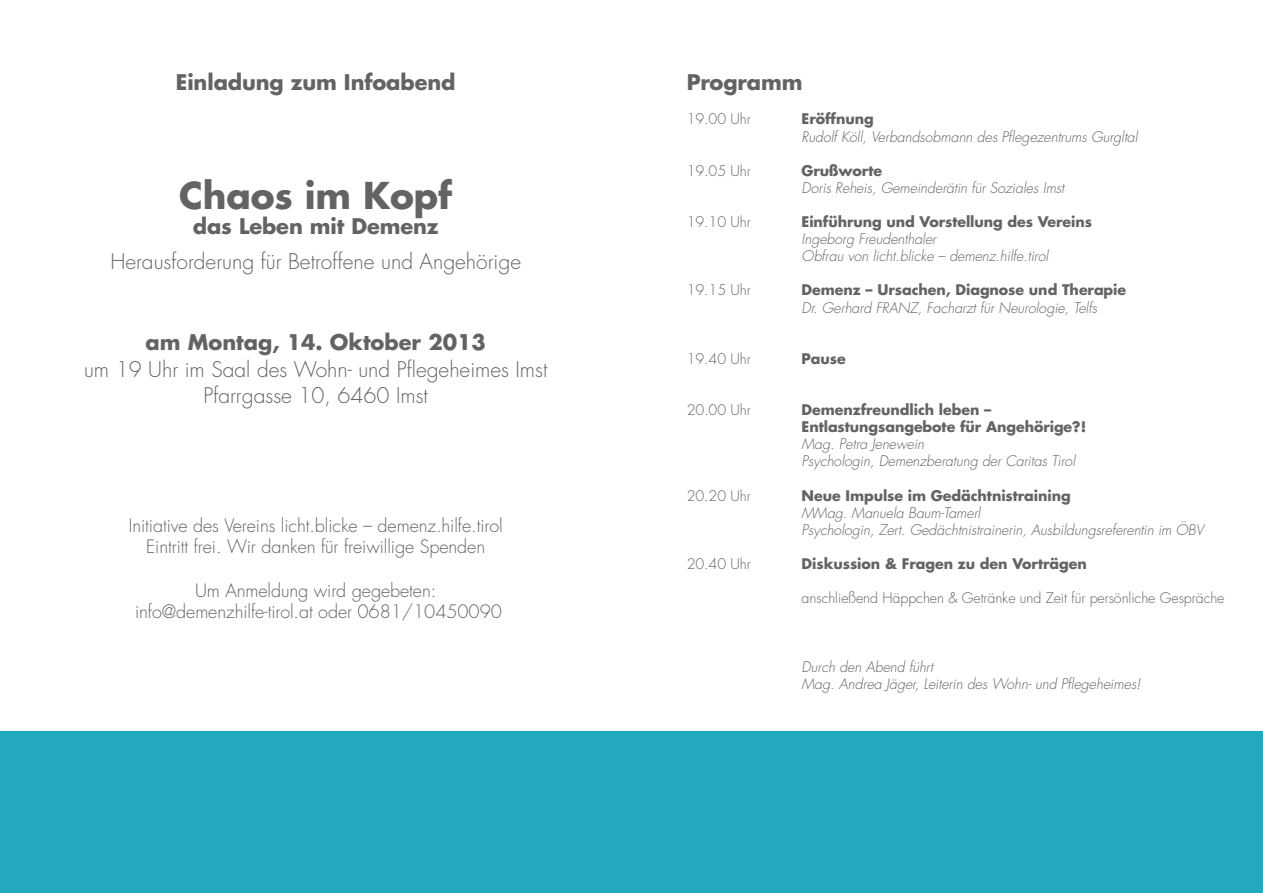
<style>
.page{position:relative;width:1263px;height:893px;background:#fff}
.page>*{position:absolute;margin:0;border:0;box-sizing:border-box;transform-origin:0 0}
.t1{font:700 36px "Futura";letter-spacing:-.005em;color:#636366}
.t2{font:300 21px/26.7px "Futura";color:#636366;text-align:center}
.t3{font:700 21px "Futura";letter-spacing:-.005em;color:#636366}
.t4{font:300 18px/21.6px "Futura";letter-spacing:-.005em;color:#636366;text-align:center}
.t5{font:italic 300 14.25px/17.1px "Futura";letter-spacing:-.005em;color:#636366}
.t6{font:700 14.25px/17.1px "Futura";letter-spacing:-.005em;color:#636366}
.t7{font:300 14.25px "Futura";letter-spacing:-.005em;color:#636366}
</style>
<div class="page">
<div style="left:0;top:731px;width:1263px;height:162px;background:#22a9be"></div>
<h2 class="t3" style="left:176px;top:68px;width:281px">Einladung zum Infoabend</h2>
<h1 class="t1" style="left:179px;top:170px;width:275px">Chaos im Kopf</h1>
<h2 class="t3" style="left:193px;top:212px;width:247px">das Leben mit Demenz</h2>
<h2 class="t2" style="left:110px;top:249px;width:412px">Herausforderung für Betroffene und Angehörige</h2>
<h2 class="t3" style="left:145px;top:327px;width:342px">am Montag, 14. Oktober 2013</h2>
<h2 class="t2" style="left:84px;top:356px;width:465px">um 19 Uhr im Saal des Wohn- und Pflegeheimes Imst<br>Pfarrgasse 10, 6460 Imst</h2>
<p class="t4" style="left:129px;top:515px;width:375px">Initiative des Vereins licht.blicke – demenz.hilfe.tirol<br>Eintritt frei. Wir danken für freiwillige Spenden</p>
<p class="t4" style="left:135px;top:579px;width:368px">Um Anmeldung wird gegebeten: info@demenzhilfe-tirol.at oder 0681/10450090</p>
<h2 class="t3" style="left:687px;top:68px;width:117px">Programm</h2>
<p class="t7" style="left:687px;top:110px;width:65px">19.00 Uhr</p>
<p class="t6" style="left:801px;top:110px;width:74px">Eröffnung</p>
<p class="t5" style="left:801px;top:128px;width:338px">Rudolf Köll, Verbandsobmann des Pflegezentrums Gurgltal</p>
<p class="t7" style="left:687px;top:161px;width:65px">19.05 Uhr</p>
<p class="t6" style="left:801px;top:161px;width:82px">Grußworte</p>
<p class="t5" style="left:801px;top:179px;width:264px">Doris Reheis, Gemeinderätin für Soziales Imst</p>
<p class="t7" style="left:687px;top:213px;width:65px">19.10 Uhr</p>
<p class="t6" style="left:801px;top:213px;width:292px">Einführung und Vorstellung des Vereins</p>
<p class="t5" style="left:801px;top:231px;width:248px">Ingeborg Freudenthaler<br>Obfrau von licht.blicke – demenz.hilfe.tirol</p>
<p class="t7" style="left:687px;top:281px;width:65px">19.15 Uhr</p>
<p class="t6" style="left:801px;top:281px;width:326px">Demenz – Ursachen, Diagnose und Therapie</p>
<p class="t5" style="left:801px;top:299px;width:297px">Dr. Gerhard FRANZ, Facharzt für Neurologie, Telfs</p>
<p class="t7" style="left:687px;top:349px;width:65px">19.40 Uhr</p>
<p class="t6" style="left:801px;top:349px;width:46px">Pause</p>
<p class="t7" style="left:687px;top:401px;width:65px">20.00 Uhr</p>
<p class="t6" style="left:801px;top:401px;width:286px">Demenzfreundlich leben –<br>Entlastungsangebote für Angehörige?!</p>
<p class="t5" style="left:801px;top:436px;width:275px">Mag. Petra Jenewein<br>Psychologin, Demenzberatung der Caritas Tirol</p>
<p class="t7" style="left:687px;top:486px;width:65px">20.20 Uhr</p>
<p class="t6" style="left:801px;top:486px;width:271px">Neue Impulse im Gedächtnistraining</p>
<p class="t5" style="left:801px;top:504px;width:404px">MMag. Manuela Baum-Tamerl<br>Psychologin, Zert. Gedächtnistrainerin, Ausbildungsreferentin im ÖBV</p>
<p class="t7" style="left:687px;top:555px;width:65px">20.40 Uhr</p>
<p class="t6" style="left:801px;top:555px;width:287px">Diskussion &amp; Fragen zu den Vorträgen</p>
<p class="t7" style="left:801px;top:589px;width:424px">anschließend Häppchen &amp; Getränke und Zeit für persönliche Gespräche</p>
<p class="t5" style="left:801px;top:658px;width:341px">Durch den Abend führt<br>Mag. Andrea Jäger, Leiterin des Wohn- und Pflegeheimes!</p>
</div>
